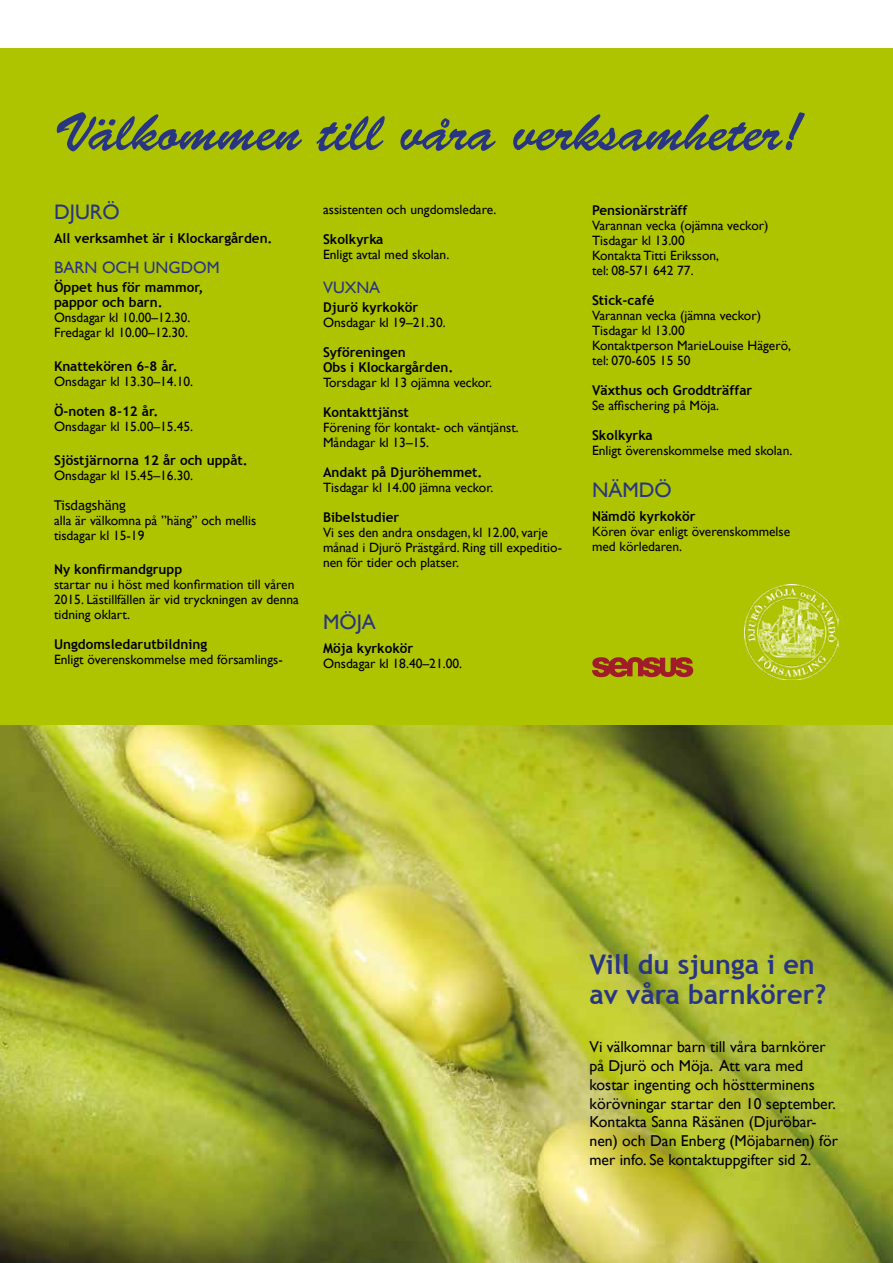
<style>
.page{position:relative;width:893px;height:1263px;background:#fff}
.page>*{position:absolute;margin:0;border:0;box-sizing:border-box;transform-origin:0 0}
.t1{font:54px "Brush Script Std";color:#283583}
.t2{font:700 27px/29.7px "Trebuchet MS";color:#283583}
.t3{font:21px "Gill Sans";color:#283583}
.t4{font:16.5px "Gill Sans";color:#283583}
.t5{font:15.75px/18.8px "Gill Sans";color:#000}
.t6{font:13.5px/15px "Gill Sans";color:#000}
.t7{font:700 13.5px/15px "Trebuchet MS";color:#000}
.t8{font:13.5px "Trebuchet MS";color:#000}
</style>
<div class="page">
<div style="left:0;top:48px;width:893px;height:677px;background:#afc400"></div>
<img style="left:744px;top:585px;width:95px;height:94px">
<svg style="left:592px;top:657px;width:101px;height:20px"></svg>
<img style="left:0;top:725px;width:893px;height:538px">
<h1 class="t1" style="left:54px;top:102px;width:750px">Välkommen till våra verksamheter!</h1>
<h3 class="t3" style="left:54px;top:200px;width:67px">DJURÖ</h3>
<p class="t7" style="left:54px;top:231px;width:220px">All verksamhet är i Klockargården.</p>
<p class="t4" style="left:54px;top:258px;width:167px">BARN OCH UNGDOM</p>
<p class="t7" style="left:54px;top:280px;width:151px">Öppet hus för mammor, pappor och barn.</p>
<p class="t6" style="left:54px;top:310px;width:138px">Onsdagar kl 10.00–12.30.<br>Fredagar kl 10.00–12.30.</p>
<p class="t7" style="left:54px;top:359px;width:125px">Knattekören 6–8 år.</p>
<p class="t6" style="left:54px;top:374px;width:141px">Onsdagar kl 13.30–14.10.</p>
<p class="t7" style="left:54px;top:404px;width:106px">Ö-noten 8-12 år.</p>
<p class="t6" style="left:54px;top:419px;width:141px">Onsdagar kl 15.00–15.45.</p>
<p class="t7" style="left:54px;top:452px;width:195px">Sjöstjärnorna 12 år och uppåt.</p>
<p class="t6" style="left:54px;top:468px;width:141px">Onsdagar kl 15.45–16.30.</p>
<p class="t8" style="left:54px;top:497px;width:74px">Tisdagshäng</p>
<p class="t6" style="left:54px;top:513px;width:204px">alla är välkomna på ”häng” och mellis tisdagar kl 15-19</p>
<p class="t7" style="left:54px;top:561px;width:130px">Ny konfirmandgrupp</p>
<p class="t6" style="left:54px;top:576px;width:246px">startar nu i höst med konfirmation till våren<br>2015. Lästillfällen är vid tryckningen av denna tidning oklart.</p>
<p class="t7" style="left:54px;top:636px;width:155px">Ungdomsledarutbildning</p>
<p class="t6" style="left:54px;top:651px;width:230px">Enligt överenskommelse med församlings-</p>
<p class="t6" style="left:323px;top:202px;width:175px">assistenten och ungdomsledare.</p>
<p class="t7" style="left:323px;top:232px;width:62px">Skolkyrka</p>
<p class="t6" style="left:323px;top:247px;width:128px">Enligt avtal med skolan.</p>
<p class="t4" style="left:323px;top:278px;width:59px">VUXNA</p>
<p class="t7" style="left:323px;top:300px;width:97px">Djurö kyrkokör</p>
<p class="t6" style="left:323px;top:315px;width:124px">Onsdagar kl 19–21.30.</p>
<p class="t7" style="left:323px;top:345px;width:132px">Syföreningen<br>Obs i Klockargården.</p>
<p class="t6" style="left:323px;top:375px;width:171px">Torsdagar kl 13 ojämna veckor.</p>
<p class="t7" style="left:323px;top:405px;width:87px">Kontakttjänst</p>
<p class="t6" style="left:323px;top:420px;width:197px">Förening för kontakt- och väntjänst.<br>Måndagar kl 13–15.</p>
<p class="t7" style="left:323px;top:465px;width:161px">Andakt på Djuröhemmet.</p>
<p class="t6" style="left:323px;top:480px;width:172px">Tisdagar kl 14.00 jämna veckor.</p>
<p class="t7" style="left:323px;top:510px;width:78px">Bibelstudier</p>
<p class="t6" style="left:323px;top:525px;width:241px">Vi ses den andra onsdagen, kl 12.00, varje månad i Djurö Prästgård. Ring till expeditio&shy;nen för tider och platser.</p>
<h3 class="t3" style="left:323px;top:610px;width:54px">MÖJA</h3>
<p class="t7" style="left:323px;top:640px;width:92px">Möja kyrkokör</p>
<p class="t6" style="left:323px;top:655px;width:141px">Onsdagar kl 18.40–21.00.</p>
<p class="t7" style="left:592px;top:203px;width:97px">Pensionärsträff</p>
<p class="t6" style="left:592px;top:218px;width:178px">Varannan vecka (ojämna veckor)<br>Tisdagar kl 13.00<br>Kontakta Titti Eriksson,<br>tel: 08-571 642 77.</p>
<p class="t7" style="left:592px;top:292px;width:64px">Stick-café</p>
<p class="t6" style="left:592px;top:308px;width:201px">Varannan vecka (jämna veckor)<br>Tisdagar kl 13.00<br>Kontaktperson MarieLouise Hägerö, tel: 070-605 15 50</p>
<p class="t7" style="left:592px;top:382px;width:162px">Växthus och Groddträffar</p>
<p class="t6" style="left:592px;top:398px;width:129px">Se affischering på Möja.</p>
<p class="t7" style="left:592px;top:427px;width:62px">Skolkyrka</p>
<p class="t6" style="left:592px;top:443px;width:202px">Enligt överenskommelse med skolan.</p>
<h3 class="t3" style="left:592px;top:478px;width:81px">NÄMDÖ</h3>
<p class="t7" style="left:592px;top:508px;width:105px">Nämdö kyrkokör</p>
<p class="t6" style="left:592px;top:523px;width:200px">Kören övar enligt överenskommelse med körledaren.</p>
<h2 class="t2" style="left:589px;top:950px;width:238px">Vill du sjunga i en av våra barnkörer?</h2>
<p class="t5" style="left:589px;top:1037px;width:250px">Vi välkomnar barn till våra barnkörer på Djurö och Möja. Att vara med kostar ingenting och höstterminens körövningar startar den 10 september.<br>Kontakta Sanna Räsänen (Djuröbar&shy;nen) och Dan Enberg (Möjabarnen) för mer info. Se kontaktuppgifter sid 2.</p>
</div>
